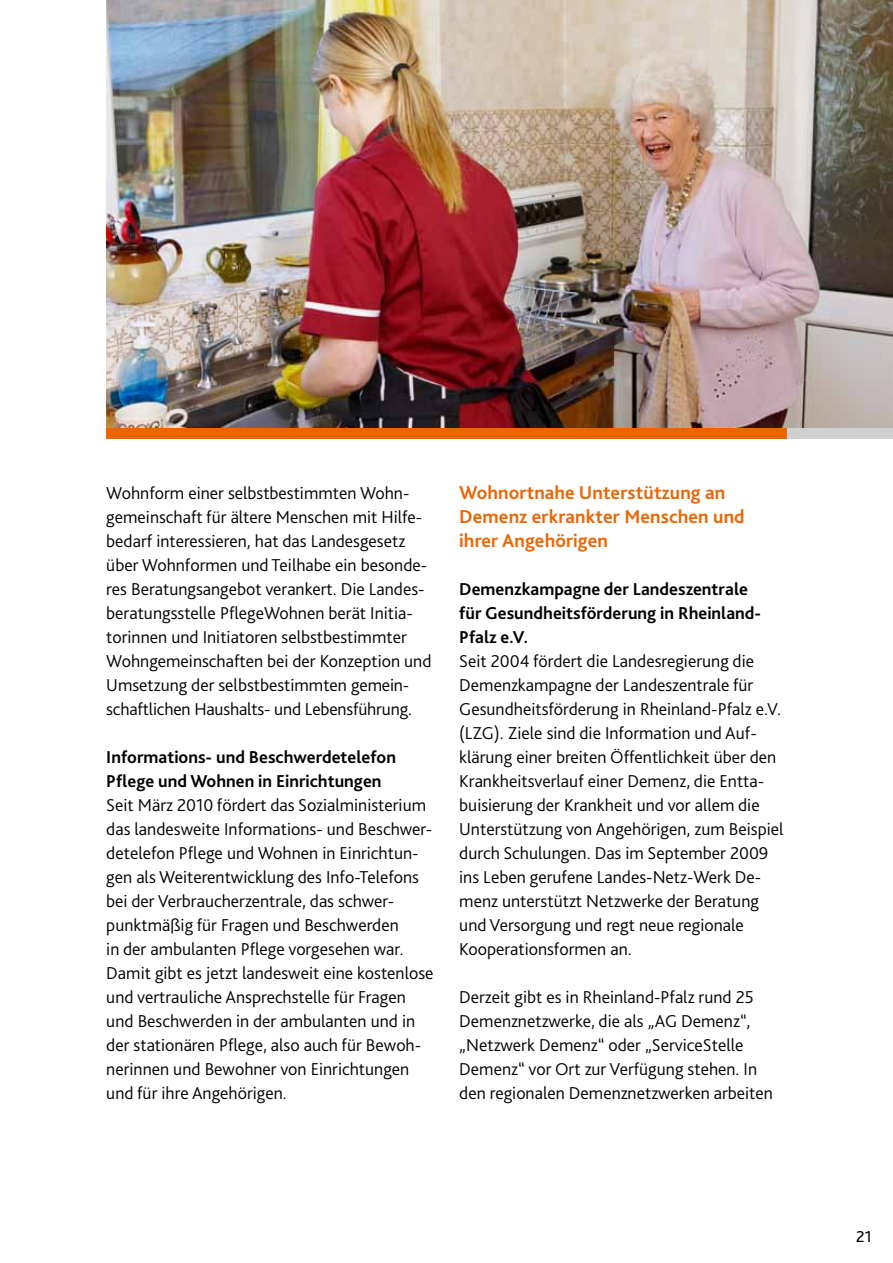
<style>
.page{position:relative;width:893px;height:1263px;background:#fff}
.page>*{position:absolute;margin:0;border:0;box-sizing:border-box;transform-origin:0 0}
.t1{font:700 19.5px/24px "Bliss 2";letter-spacing:.005em;color:#ec6502}
.t2{font:300 18px/24px "Bliss 2";color:#000}
.t3{font:700 18px/24px "Bliss 2";color:#000}
.t4{font:16.5px "Bliss 2";color:#000}
</style>
<div class="page">
<img style="left:106px;top:0;width:787px;height:428px">
<div style="left:769px;top:428px;width:124px;height:11px;background:#cfd0d0"></div>
<div style="left:106px;top:428px;width:681px;height:11px;background:#ec6502"></div>
<p class="t2" style="left:106px;top:480px;width:327px">Wohnform einer selbstbestimmten Wohn&shy;gemeinschaft für ältere Menschen mit H ilfe&shy;bedarf interessieren, hat das Landesgesetz über Wohnformen und Teilhabe ein besonde&shy;res Beratungsangebot verankert. Die Landes&shy;beratungsstelle PflegeWohnen berät Initia&shy;torinnen und Initiatoren selbstbestimmter Wohngemeinschaften bei der Konzeption und Umsetzung der selbstbestimmten gemein&shy;schaftlichen H aushalts- und Lebensführung.</p>
<p class="t3" style="left:106px;top:744px;width:291px">Informations- und Beschwerdetelefon<br>Pflege und Wohnen in Einrichtungen</p>
<p class="t2" style="left:106px;top:792px;width:329px">Seit März 2010 fördert das Sozialministerium das landesweite Informations- und Beschwer&shy;detelefon Pflege und Wohnen in Einrichtun&shy;gen als Weiterentwicklung des Info-Telefons bei der Verbraucherzentrale, das schwer&shy;punktmäßig für Fragen und Beschwerden<br>in der ambulanten Pflege vorgesehen war.<br>Damit gibt es jetzt landesweit eine kostenlose und vertrauliche Ansprechstelle für Fragen und Beschwerden in der ambulanten und in der stationären Pflege, also auch für Bewoh&shy;nerinnen und Bewohner von Einrichtungen und für ihre Angehörigen.</p>
<p class="t1" style="left:459px;top:480px;width:287px">Wohnortnahe Unterstützung an<br>Demenz erkrankter Menschen und ihrer Angehörigen</p>
<p class="t3" style="left:459px;top:576px;width:303px">Demenzkampagne der Landeszentrale für Gesundheitsförderung in Rheinland-<br>Pfalz e.V.</p>
<p class="t2" style="left:459px;top:648px;width:326px">Seit 2004 fördert die Landesregierung die Demenzkampagne der Landeszentrale für Gesundheitsförderung in Rheinland-Pfalz e.V. (LZG). Ziele sind die Information und Auf&shy;klärung einer breiten Öffentlichkeit über den Krankheitsverlauf einer Demenz, die Entta&shy;buisierung der Krankheit und vor allem die Unterstützung von Angehörigen, zum Beispiel durch Schulungen. Das im September 2009 ins Leben gerufene Landes-Netz-Werk De&shy;menz unterstützt Netzwerke der Beratung und Versorgung und regt neue regionale Kooperationsformen an.</p>
<p class="t2" style="left:459px;top:984px;width:315px">Derzeit gibt es in Rheinland-Pfalz rund 25<br>Demenznetzwerke, die als „AG Demenz“, „Netzwerk Demenz“ oder „ServiceStelle Demenz“ vor Ort zur Verfügung stehen. In den regionalen Demenznetzwerken arbeiten</p>
<p class="t4" style="left:856px;top:1226px;width:17px">21</p>
</div>
